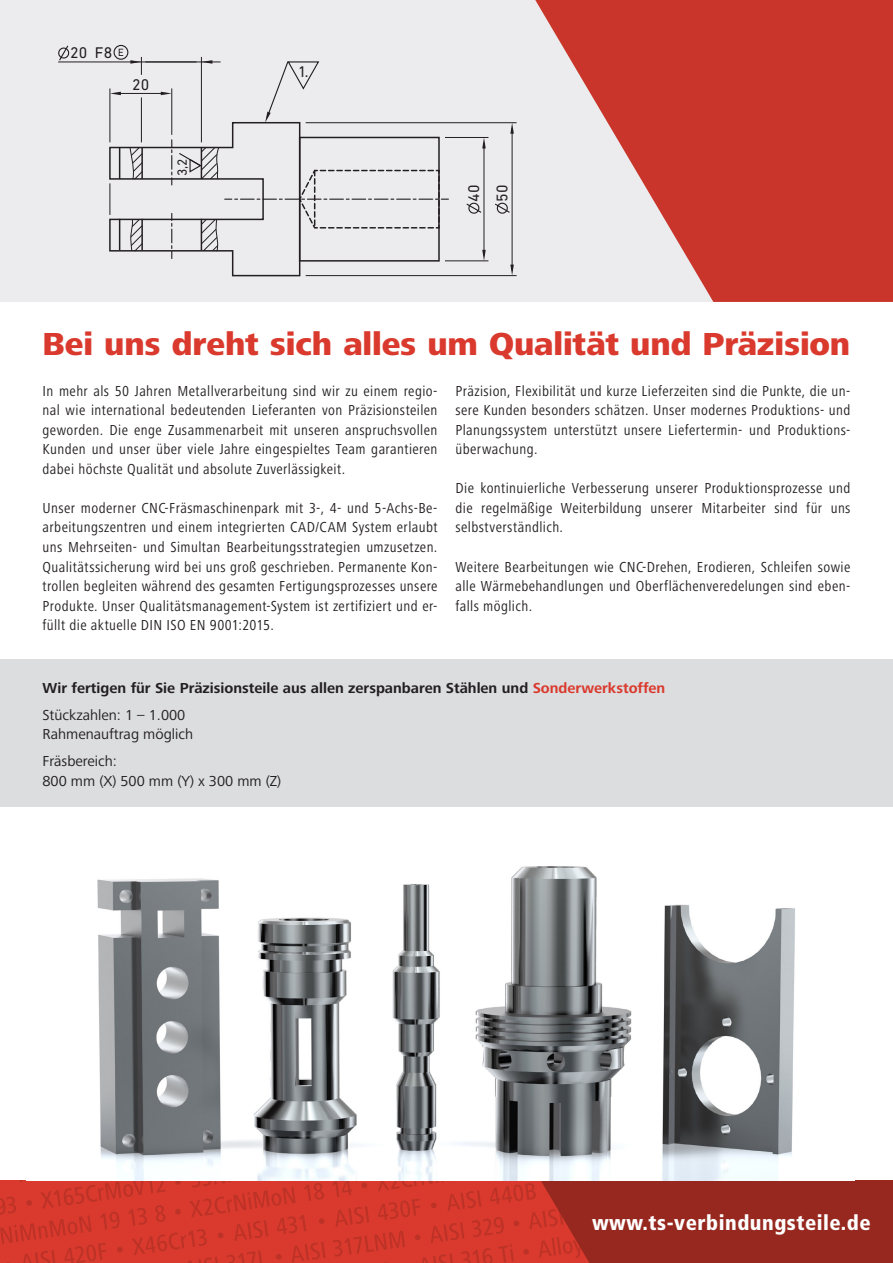
<style>
.page{position:relative;width:893px;height:1263px;background:#fff}
.page>*{position:absolute;margin:0;border:0;box-sizing:border-box;transform-origin:0 0}
.t1{font:800 33px "Frutiger Next";letter-spacing:-.005em;color:#da3a2d}
.t2{font:900 condensed 21px "Frutiger LT Std";letter-spacing:.025em;color:#fff}
.t3{font:15.75px/28.3px "DIN Next LT Pro";color:#231f20}
.t4{font:condensed 15px/19.5px "Frutiger Next";letter-spacing:.03em;color:#231f20;text-align:justify}
.t5{font:700 15px/27px "Frutiger Next";color:#231f20}
.t6{font:15px/27px "Frutiger Next";color:#231f20}
.t7{font:13.5px "DIN Next LT Pro";color:#231f20}
.s1{color:#da3a2d}
.s2{font-weight:400}
</style>
<div class="page">
<div style="left:0;top:659px;width:893px;height:148px;background:#dcdddf"></div>
<svg style="left:0;top:1180px;width:893px;height:83px;background:#be3429"></svg>
<div style="left:0;top:0;width:893px;height:302px;background:#ececee"></div>
<hr style="left:58px;top:62px;width:163px;height:1px;background:#231f20">
<hr style="left:306px;top:122px;width:211px;height:1px;background:#231f20">
<hr style="left:445px;top:137px;width:43px;height:1px;background:#231f20">
<hr style="left:445px;top:260px;width:43px;height:1px;background:#231f20">
<hr style="left:306px;top:275px;width:211px;height:1px;background:#231f20">
<hr style="left:484px;top:143px;width:1px;height:113px;background:#231f20">
<svg style="left:482px;top:138px;width:4px;height:10px"></svg>
<svg style="left:482px;top:250px;width:4px;height:11px"></svg>
<svg style="left:58px;top:45px;width:12px;height:17px"></svg>
<div style="left:114px;top:45px;width:14px;height:15px;border:1px solid #231f20;border-radius:50%"></div>
<svg style="left:108px;top:49px;width:340px;height:228px"></svg>
<svg style="left:466px;top:202px;width:16px;height:12px"></svg>
<svg style="left:495px;top:202px;width:8px;height:12px"></svg>
<svg style="left:503px;top:0;width:390px;height:302px;fill:#c9352a"></svg>
<img style="left:97px;top:866px;width:698px;height:314px">
<p class="t3" style="left:70px;top:38px;width:43px">20 F8</p>
<p class="t3" style="left:132px;top:70px;width:19px">20</p>
<p class="t7" style="left:174px;top:176px;width:19px;rotate:-90deg">3,2</p>
<p class="t3" style="left:298px;top:58px;width:12px">1.</p>
<p class="t3" style="left:459px;top:202px;width:19px;rotate:-90deg">40<br>50</p>
<h1 class="t1" style="left:43px;top:325px;width:809px">Bei uns dreht sich alles um Qualität und Präzision</h1>
<p class="t4" style="left:43px;top:381px;width:396px">In mehr als 50 Jahren Metallverarbeitung sind wir zu einem regio&shy;nal wie international bedeutenden Lieferanten von Präzisionsteilen geworden. Die enge Zusammenarbeit mit unseren anspruchsvollen Kunden und unser über viele Jahre eingespieltes Team garantieren dabei höchste Qualität und absolute Zuverlässigkeit.</p>
<p class="t4" style="left:43px;top:498px;width:396px">Unser moderner CNC-Fräsmaschinenpark mit 3-, 4- und 5-Achs-Be&shy;arbeitungszentren und einem integrierten CAD/CAM System erlaubt uns Mehrseiten- und Simultan Bearbeitungsstrategien umzusetzen.<br>Qualitätssicherung wird bei uns groß geschrieben. Permanente Kon&shy;trollen begleiten während des gesamten Fertigungsprozesses unsere Produkte. Unser Qualitätsmanagement-System ist zertifiziert und er&shy;füllt die aktuelle DIN ISO EN 9001:2015.</p>
<p class="t4" style="left:455px;top:381px;width:396px">Präzision, Flexibilität und kurze Lieferzeiten sind die Punkte, die un&shy;sere Kunden besonders schätzen. Unser modernes Produktions- und Planungssystem unterstützt unsere Liefertermin- und Produktions&shy;überwachung.</p>
<p class="t4" style="left:455px;top:479px;width:396px">Die kontinuierliche Verbesserung unserer Produktionsprozesse und die regelmäßige Weiterbildung unserer Mitarbeiter sind für uns selbstverständlich.</p>
<p class="t4" style="left:455px;top:557px;width:396px">Weitere Bearbeitungen wie CNC-Drehen, Erodieren, Schleifen sowie alle Wärmebehandlungen und Oberflächenveredelungen sind eben&shy;falls möglich.</p>
<p class="t5" style="left:43px;top:674px;width:624px">Wir fertigen für Sie Präzisionsteile aus allen zerspanbaren Stählen und <span class="s1">Sonderwerkstoffen<br></span><span class="s2">Stückzahlen: 1 – 1.000</span></p>
<p class="t6" style="left:43px;top:721px;width:152px">Rahmenauftrag möglich<br>Fräsbereich:</p>
<p class="t6" style="left:43px;top:767px;width:240px">800 mm (X) 500 mm (Y) x 300 mm (Z)</p>
<h2 class="t2" style="left:592px;top:1210px;width:280px">www.ts-verbindungsteile.de</h2>
</div>
